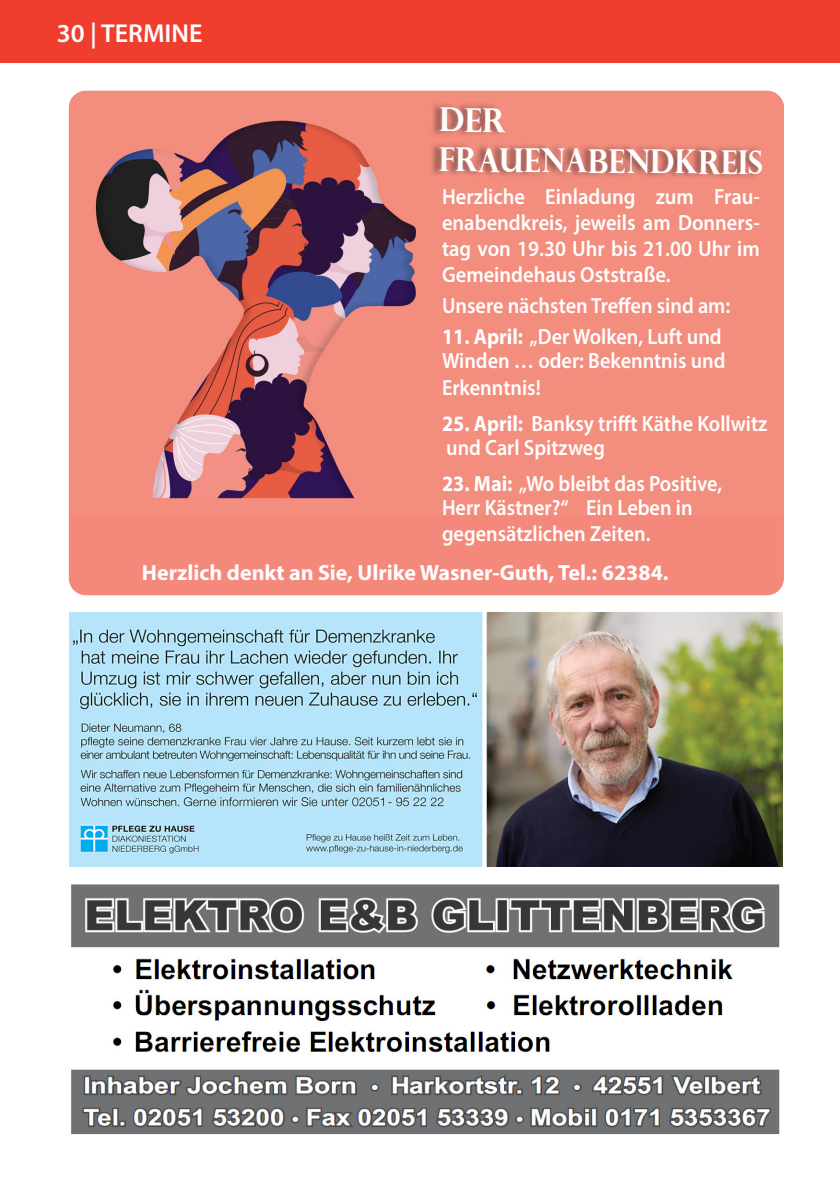
<style>
.page{position:relative;width:840px;height:1191px;background:#fff}
.page>*{position:absolute;margin:0;border:0;box-sizing:border-box;transform-origin:0 0}
.t1{font:700 33px "Perpetua Titling";color:#fff;scale:.87 1}
.t2{font:600 26px "Myriad Pro";color:#fff}
.t3{font:600 22px "Myriad Pro";color:#fff;scale:.92 1}
.t4{font:600 22px/26px "Myriad Pro";color:#fff;text-align:justify;scale:.93 1}
.t5{font:700 22px "Myriad Pro";color:#fff}
.s1{font-weight:700}
</style>
<div class="page">
<div style="left:0;top:0;width:839px;height:62px;background:#ef3e2e"></div>
<div style="left:69px;top:91px;width:714px;height:504px;background:#f4887a;border-radius:17px"></div>
<img style="left:70px;top:91px;width:713px;height:408px">
<div style="left:427px;top:102px;width:335px;height:78px;background:#231f20;opacity:.55"></div>
<img style="left:71px;top:884px;width:709px;height:251px">
<img style="left:70px;top:612px;width:712px;height:254px">
<svg style="left:439px;top:108px;width:66px;height:24px;background:#ca776b"></svg>
<p class="t2" style="left:57px;top:17px;width:147px">30 | TERMINE</p>
<p class="t1" style="left:439px;top:138px;width:374px;rotate:1deg">Frauenabendkreis</p>
<p class="t4" style="left:442px;top:183px;width:343px">Herzliche Einladung zum Frau&shy;enabendkreis, jeweils am Donners&shy;tag von 19.30 Uhr bis 21.00 Uhr im Gemeindehaus Oststraße.</p>
<p class="t3" style="left:442px;top:291px;width:314px">Unsere nächsten Treffen sind am:</p>
<p class="t3" style="left:442px;top:323px;width:305px"><span class="s1">11. April:</span> „Der Wolken, Luft und</p>
<p class="t3" style="left:442px;top:347px;width:309px">Winden … oder: Bekenntnis und</p>
<p class="t3" style="left:442px;top:373px;width:109px">Erkenntnis!</p>
<p class="t3" style="left:442px;top:409px;width:355px"><span class="s1">25. April:</span> Banksy trifft Käthe Kollwitz</p>
<p class="t3" style="left:446px;top:433px;width:174px">und Carl Spitzweg</p>
<p class="t3" style="left:442px;top:469px;width:306px"><span class="s1">23. Mai:</span> „Wo bleibt das Positive,</p>
<p class="t3" style="left:442px;top:493px;width:274px">Herr Kästner?“ Ein Leben in</p>
<p class="t3" style="left:442px;top:519px;width:228px">gegensätzlichen Zeiten.</p>
<p class="t5" style="left:142px;top:558px;width:528px">Herzlich denkt an Sie, Ulrike Wasner-Guth, Tel.: 62384.</p>
</div>
